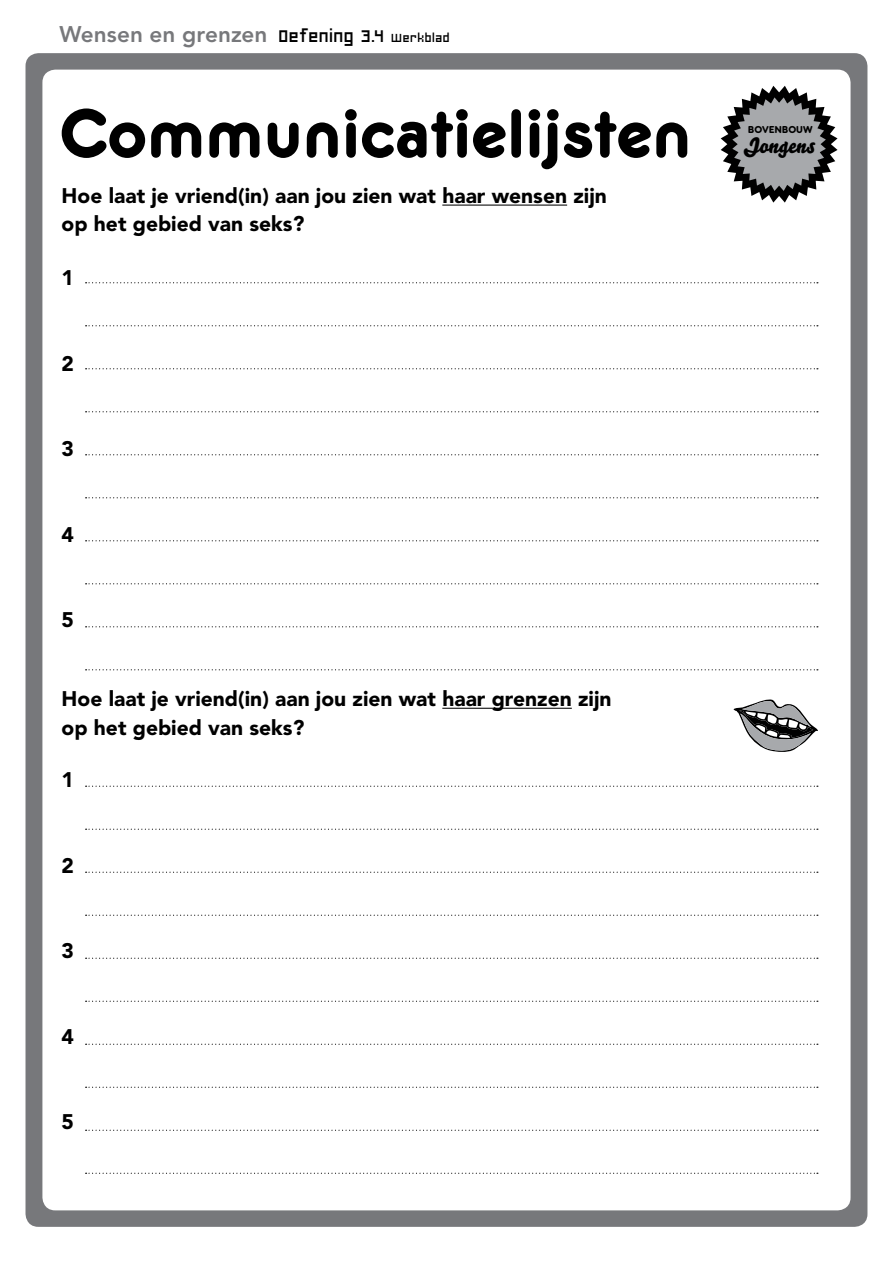
<style>
.page{position:relative;width:893px;height:1263px;background:#fff}
.page>*{position:absolute;margin:0;border:0;box-sizing:border-box;transform-origin:0 0}
.t1{font:72px "Frankfurter Medium Plain";color:#000}
.t2{font:800 22.5px "Avenir LT Std";letter-spacing:.005em;color:#77787b}
.t3{font:21.9px "Bello Pro";color:#000}
.t4{font:900 21px/28.5px "Avenir LT Std";color:#000}
.t5{font:10.5px "Frankfurter Medium Plain";color:#000}
.s1{font-family:"Charriot Deluxe";font-weight:400;font-size:19.5px;color:#000}
.s2{font-family:"Charriot Deluxe";font-weight:400;font-size:13.5px;color:#000}
</style>
<div class="page">
<div style="left:26px;top:53px;width:841px;height:1174px;background:#77787b;border-radius:13px"></div>
<div style="left:42px;top:70px;width:808px;height:1140px;background:#fff;border-radius:13px"></div>
<hr style="left:442px;top:205px;width:125px;height:1px;background:#000">
<hr style="left:442px;top:708px;width:130px;height:1px;background:#000">
<svg style="left:86px;top:282px;width:732px;height:1px"></svg>
<svg style="left:86px;top:454px;width:732px;height:1px"></svg>
<svg style="left:86px;top:583px;width:732px;height:1px"></svg>
<svg style="left:86px;top:411px;width:732px;height:1px"></svg>
<svg style="left:86px;top:325px;width:732px;height:1px"></svg>
<svg style="left:86px;top:497px;width:732px;height:1px"></svg>
<svg style="left:86px;top:626px;width:732px;height:1px"></svg>
<svg style="left:86px;top:368px;width:732px;height:1px"></svg>
<svg style="left:86px;top:540px;width:732px;height:1px"></svg>
<svg style="left:86px;top:669px;width:732px;height:1px"></svg>
<svg style="left:86px;top:786px;width:732px;height:1px"></svg>
<svg style="left:86px;top:958px;width:732px;height:1px"></svg>
<svg style="left:86px;top:1087px;width:732px;height:1px"></svg>
<svg style="left:86px;top:915px;width:732px;height:1px"></svg>
<svg style="left:86px;top:829px;width:732px;height:1px"></svg>
<svg style="left:86px;top:1001px;width:732px;height:1px"></svg>
<svg style="left:86px;top:1130px;width:732px;height:1px"></svg>
<svg style="left:86px;top:872px;width:732px;height:1px"></svg>
<svg style="left:86px;top:1044px;width:732px;height:1px"></svg>
<svg style="left:86px;top:1173px;width:732px;height:1px"></svg>
<svg style="left:733px;top:699px;width:85px;height:53px"></svg>
<svg style="left:721px;top:86px;width:116px;height:117px"></svg>
<p class="t2" style="left:60px;top:21px;width:394px">Wensen en grenzen <span class="s1">Oefening 3.4</span> <span class="s2">Werkblad</span></p>
<h1 class="t1" style="left:60px;top:90px;width:633px">Communicatielijsten</h1>
<p class="t4" style="left:62px;top:181px;width:547px">Hoe laat je vriend(in) aan jou zien wat haar wensen zijn op het gebied van seks?</p>
<p class="t4" style="left:62px;top:264px;width:14px">1</p>
<p class="t4" style="left:62px;top:349px;width:14px">2</p>
<p class="t4" style="left:62px;top:435px;width:14px">3</p>
<p class="t4" style="left:62px;top:520px;width:14px">4</p>
<p class="t4" style="left:62px;top:605px;width:14px">5</p>
<p class="t4" style="left:62px;top:684px;width:551px">Hoe laat je vriend(in) aan jou zien wat haar grenzen zijn op het gebied van seks?</p>
<p class="t4" style="left:62px;top:765px;width:14px">1</p>
<p class="t4" style="left:62px;top:851px;width:14px">2</p>
<p class="t4" style="left:62px;top:936px;width:14px">3</p>
<p class="t4" style="left:62px;top:1022px;width:14px">4</p>
<p class="t4" style="left:62px;top:1107px;width:14px">5</p>
<p class="t5" style="left:748px;top:123px;width:66px">bovenbouw</p>
<p class="t3" style="left:744px;top:130px;width:73px">Jongens</p>
</div>
